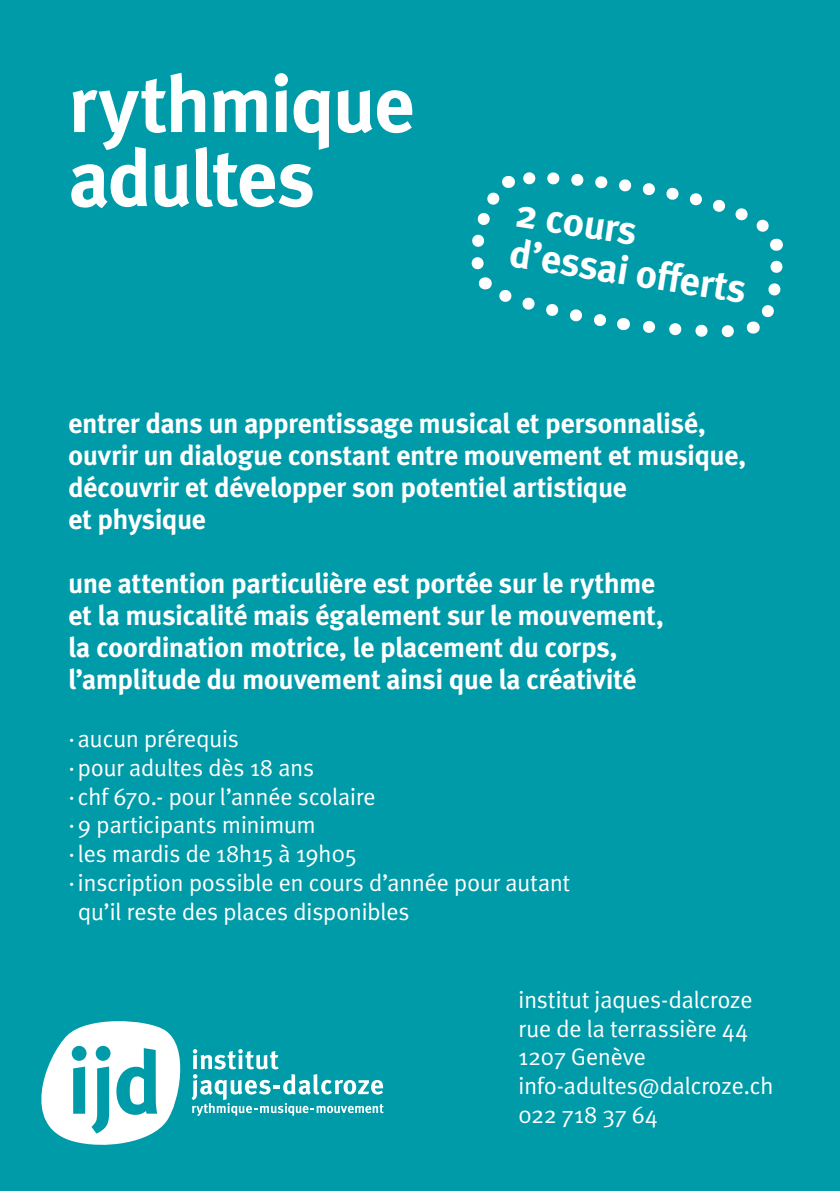
<style>
.page{position:relative;width:840px;height:1191px;background:#fff}
.page>*{position:absolute;margin:0;border:0;box-sizing:border-box;transform-origin:0 0}
.textebold_16{font:700 80px/74px "Meta OT";letter-spacing:-.035em;color:#fff}
.petit_titre{font:700 40px/40px "Meta OT";color:#fff}
.textebold_16-2{font:700 28px/32px "Meta OT";letter-spacing:-.025em;color:#fff}
.titre_texte{font:24px "Meta OT Norm";letter-spacing:-.025em;color:#fff}
.texte{font:24px "Meta OT Norm";letter-spacing:-.025em;color:#fff}
.textebold_16-3{font:24px "Meta OT Norm";letter-spacing:-.025em;color:#fff}
</style>
<div class="page">
<div style="left:0;top:0;width:839px;height:1191px;background:#009ba8"></div>
<svg style="left:41px;top:1021px;width:342px;height:124px"></svg>
<svg style="left:472px;top:172px;width:311px;height:166px"></svg>
<p class="textebold_16" style="left:68px;top:68px;width:348px">rythmique adultes</p>
<p class="petit_titre" style="left:519px;top:193px;width:241px;rotate:9deg">2 cours d’essai offerts</p>
<p class="textebold_16-2" style="left:68px;top:408px;width:679px">entrer dans un apprentissage musical et personnalisé, ouvrir un dialogue constant entre mouvement et musique, découvrir et développer son potentiel artistique<br>et physique</p>
<p class="textebold_16-2" style="left:68px;top:568px;width:597px">une attention particulière est portée sur le rythme et la musicalité mais également sur le mouvement, la coordination motrice, le placement du corps, l’amplitude du mouvement ainsi que la créativité</p>
<p class="textebold_16-3" style="left:68px;top:724px;width:172px">·aucun prérequis</p>
<p class="titre_texte" style="left:68px;top:753px;width:248px">·pour adultes dès 18 ans</p>
<p class="titre_texte" style="left:68px;top:782px;width:309px">·chf 670.- pour l’année scolaire</p>
<p class="titre_texte" style="left:68px;top:810px;width:249px">·9 participants minimum</p>
<p class="titre_texte" style="left:68px;top:839px;width:290px">·les mardis de 18h15 à 19h05</p>
<p class="titre_texte" style="left:68px;top:868px;width:503px">·inscription possible en cours d’année pour autant</p>
<p class="titre_texte" style="left:78px;top:897px;width:333px">qu’il reste des places disponibles</p>
<p class="titre_texte" style="left:518px;top:985px;width:236px">institut jaques-dalcroze</p>
<p class="titre_texte" style="left:518px;top:1013px;width:231px">rue de la terrassière 44</p>
<p class="titre_texte" style="left:518px;top:1042px;width:129px">1207 Genève</p>
<p class="texte" style="left:518px;top:1071px;width:257px">info-adultes@dalcroze.ch</p>
<p class="texte" style="left:518px;top:1100px;width:141px">022 718 37 64</p>
</div>
